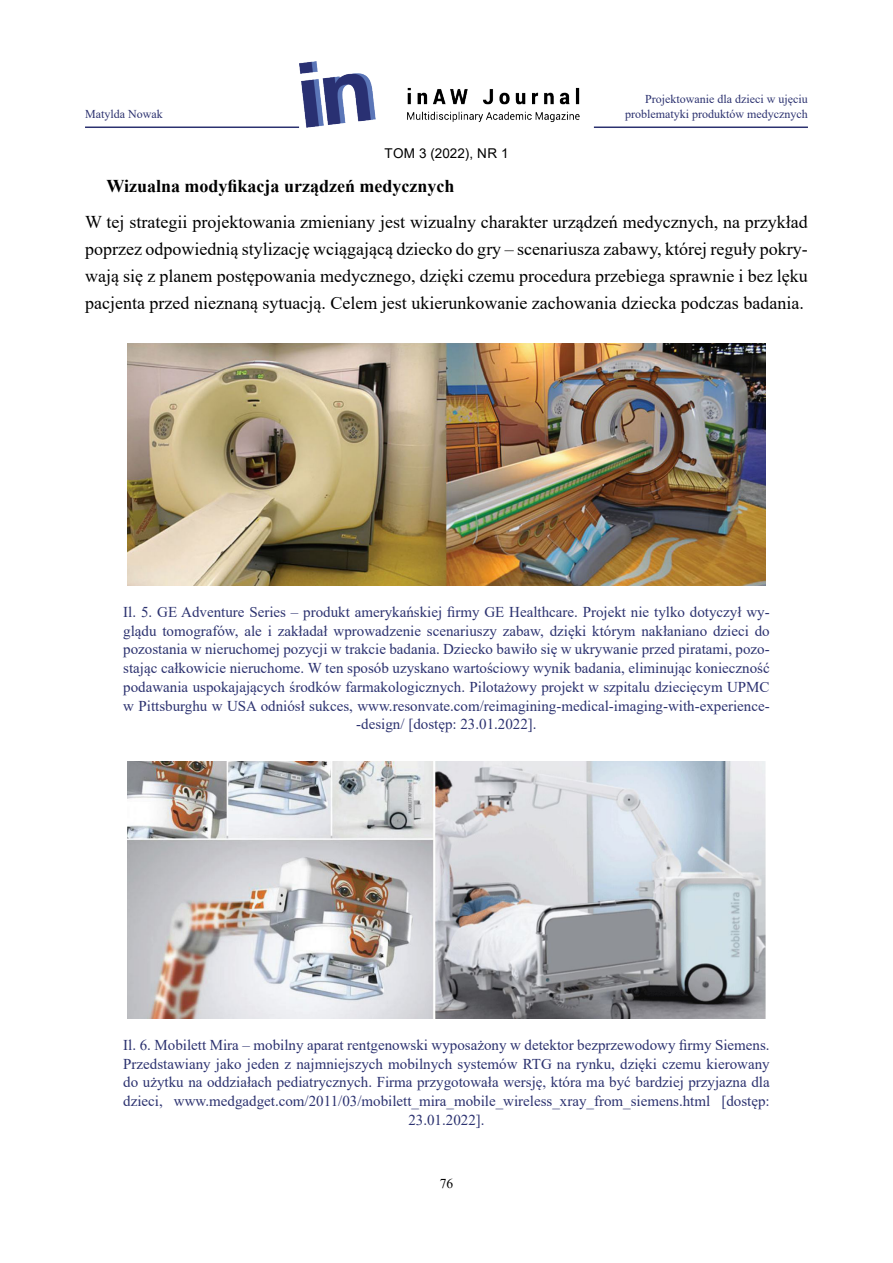
<style>
.page{position:relative;width:893px;height:1263px;background:#fff}
.page>*{position:absolute;margin:0;border:0;box-sizing:border-box;transform-origin:0 0}
.t1{font:18px/27px "Times New Roman";color:#000;text-align:justify}
.t2{font:700 18px "Times New Roman";color:#000}
.t3{font:15px/18.8px "Times New Roman";color:#2b316f;text-align:center}
.t4{font:13.5px "Arial";letter-spacing:.01em;color:#000}
.t5{font:13.5px "Times New Roman";color:#000}
.t6{font:12px/15px "Times New Roman";color:#2b316f;text-align:right}
</style>
<div class="page">
<img style="left:299px;top:62px;width:281px;height:65px">
<hr style="left:85px;top:126px;width:214px;height:2px;background:#2b316f">
<hr style="left:594px;top:126px;width:214px;height:2px;background:#2b316f">
<img style="left:128px;top:343px;width:637px;height:243px">
<img style="left:128px;top:761px;width:637px;height:258px">
<p class="t6" style="left:85px;top:106px;width:79px">Matylda Nowak</p>
<p class="t4" style="left:384px;top:144px;width:126px">TOM 3 (2022), NR 1</p>
<p class="t6" style="left:625px;top:91px;width:184px">Projektowanie dla dzieci w ujęciu problematyki produktów medycznych</p>
<p class="t2" style="left:106px;top:173px;width:350px">Wizualna modyfikacja urządzeń medycznych</p>
<p class="t1" style="left:85px;top:208px;width:724px">W tej strategii projektowania zmieniany jest wizualny charakter urządzeń medycznych, na przykład poprzez odpowiednią stylizację wciągającą dziecko do gry – scenariusza zabawy, której reguły pokry&shy;wają się z planem postępowania medycznego, dzięki czemu procedura przebiega sprawnie i bez lęku pacjenta przed nieznaną sytuacją. Celem jest ukierunkowanie zachowania dziecka podczas badania.</p>
<p class="t3" style="left:123px;top:602px;width:648px">Il. 5. GE Adventure Series – produkt amerykańskiej firmy GE Healthcare. Projekt nie tylko dotyczył wy&shy;glądu tomografów, ale i zakładał wprowadzenie scenariuszy zabaw, dzięki którym nakłaniano dzieci do pozostania w nieruchomej pozycji w trakcie badania. Dziecko bawiło się w ukrywanie przed piratami, pozo&shy;stając całkowicie nieruchome. W ten sposób uzyskano wartościowy wynik badania, eliminując konieczność podawania uspokajających środków farmakologicznych. Pilotażowy projekt w szpitalu dziecięcym UPMC w Pittsburghu w USA odniósł sukces, www.resonvate.com/reimagining-medical-imaging-with-experience--design/ [dostęp: 23.01.2022].</p>
<p class="t3" style="left:123px;top:1035px;width:648px">Il. 6. Mobilett Mira – mobilny aparat rentgenowski wyposażony w detektor bezprzewodowy firmy Siemens.<br>Przedstawiany jako jeden z najmniejszych mobilnych systemów RTG na rynku, dzięki czemu kierowany do użytku na oddziałach pediatrycznych. Firma przygotowała wersję, która ma być bardziej przyjazna dla dzieci, www.medgadget.com/2011/03/mobilett_mira_mobile_wireless_xray_from_siemens.html [dostęp:<br>23.01.2022].</p>
<p class="t5" style="left:440px;top:1173px;width:15px">76</p>
</div>
